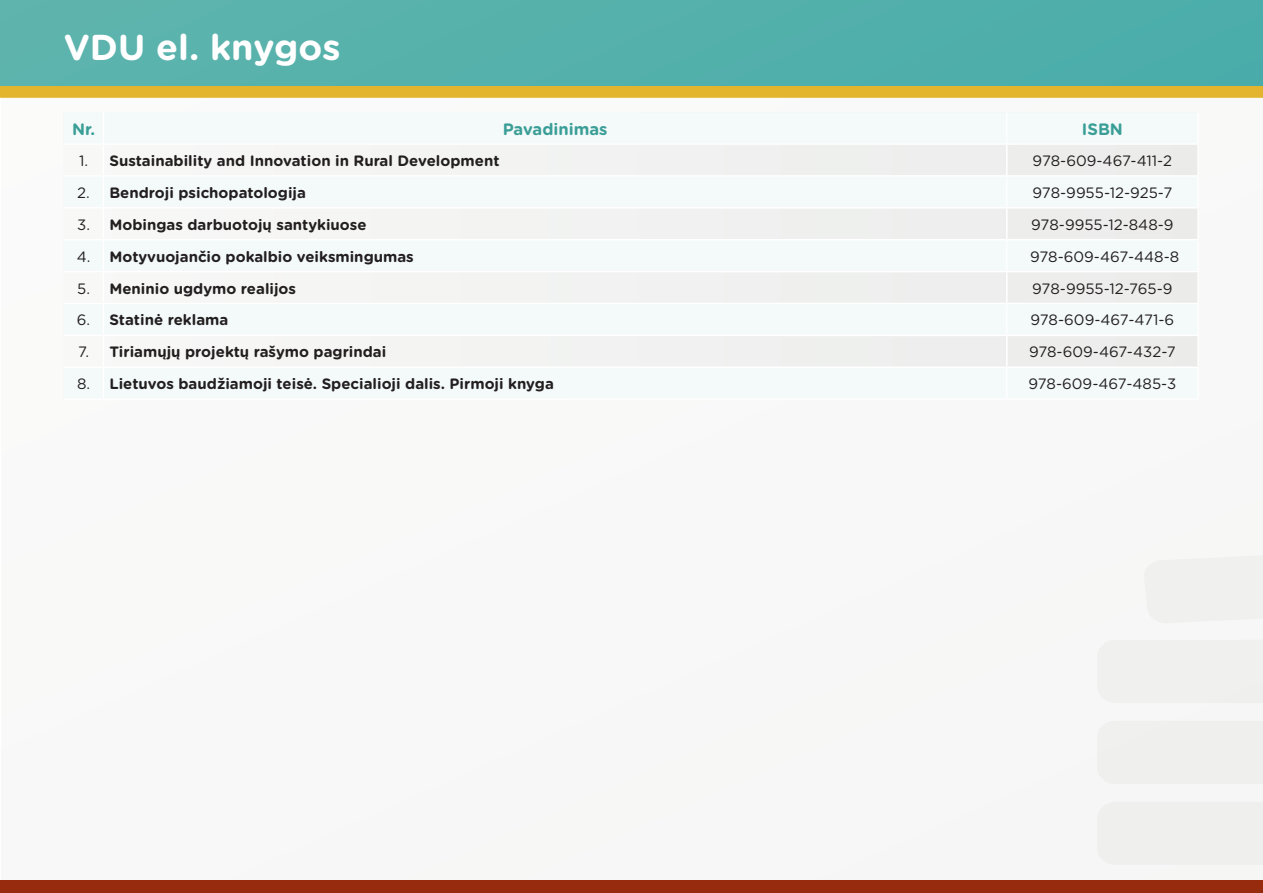
<style>
.page{position:relative;width:1263px;height:893px;background:#fff}
.page>*{position:absolute;margin:0;border:0;box-sizing:border-box;transform-origin:0 0}
.t1{font:700 36px "Gotham Rounded";color:#fff}
.t2{font:700 16.5px "Gotham Rounded";color:#3a9e97}
.t3{font:700 15px "Gotham Rounded";color:#231f20}
.t4{font:15px "Gotham Rounded";color:#231f20}
.s1{font-weight:400}
</style>
<div class="page">
<div style="left:1px;top:0;width:1262px;height:893px;background:#f7f8f7"></div>
<svg style="left:0;top:85px;width:1263px;height:13px;background:#d8b53a"></svg>
<div style="left:0;top:0;width:1263px;height:85px;background:#54b0ab"></div>
<svg style="left:1004px;top:145px;width:193px;height:221px"></svg>
<hr style="left:103px;top:112px;width:1px;height:31px;background:#fff">
<hr style="left:1006px;top:112px;width:1px;height:31px;background:#fff">
<hr style="left:64px;top:143px;width:39px;height:2px;background:#fff">
<hr style="left:103px;top:143px;width:904px;height:2px;background:#fff">
<hr style="left:103px;top:145px;width:1px;height:30px;background:#fff">
<hr style="left:1007px;top:143px;width:192px;height:2px;background:#fff">
<hr style="left:1006px;top:145px;width:1px;height:30px;background:#fff">
<hr style="left:64px;top:175px;width:39px;height:2px;background:#fff">
<hr style="left:103px;top:175px;width:904px;height:2px;background:#fff">
<hr style="left:103px;top:177px;width:1px;height:30px;background:#fff">
<hr style="left:1007px;top:175px;width:192px;height:2px;background:#fff">
<hr style="left:1006px;top:177px;width:1px;height:30px;background:#fff">
<hr style="left:64px;top:207px;width:39px;height:2px;background:#fff">
<hr style="left:103px;top:207px;width:904px;height:2px;background:#fff">
<hr style="left:103px;top:209px;width:1px;height:30px;background:#fff">
<hr style="left:1007px;top:207px;width:192px;height:2px;background:#fff">
<hr style="left:1006px;top:209px;width:1px;height:30px;background:#fff">
<hr style="left:64px;top:239px;width:39px;height:1px;background:#fff">
<hr style="left:103px;top:239px;width:904px;height:1px;background:#fff">
<hr style="left:103px;top:240px;width:1px;height:31px;background:#fff">
<hr style="left:1007px;top:239px;width:192px;height:1px;background:#fff">
<hr style="left:1006px;top:240px;width:1px;height:31px;background:#fff">
<hr style="left:64px;top:271px;width:39px;height:1px;background:#fff">
<hr style="left:103px;top:271px;width:904px;height:1px;background:#fff">
<hr style="left:103px;top:272px;width:1px;height:31px;background:#fff">
<hr style="left:1007px;top:271px;width:192px;height:1px;background:#fff">
<hr style="left:1006px;top:272px;width:1px;height:31px;background:#fff">
<hr style="left:64px;top:303px;width:39px;height:1px;background:#fff">
<hr style="left:103px;top:303px;width:904px;height:1px;background:#fff">
<hr style="left:103px;top:304px;width:1px;height:31px;background:#fff">
<hr style="left:1007px;top:303px;width:192px;height:1px;background:#fff">
<hr style="left:1006px;top:304px;width:1px;height:31px;background:#fff">
<hr style="left:64px;top:335px;width:39px;height:1px;background:#fff">
<hr style="left:103px;top:335px;width:904px;height:1px;background:#fff">
<hr style="left:103px;top:336px;width:1px;height:30px;background:#fff">
<hr style="left:1007px;top:335px;width:192px;height:1px;background:#fff">
<hr style="left:1006px;top:336px;width:1px;height:30px;background:#fff">
<hr style="left:64px;top:366px;width:39px;height:2px;background:#fff">
<hr style="left:103px;top:366px;width:904px;height:2px;background:#fff">
<hr style="left:103px;top:368px;width:1px;height:30px;background:#fff">
<hr style="left:1007px;top:366px;width:192px;height:2px;background:#fff">
<hr style="left:1006px;top:368px;width:1px;height:30px;background:#fff">
<hr style="left:64px;top:398px;width:39px;height:2px;background:#fff">
<hr style="left:103px;top:398px;width:904px;height:2px;background:#fff">
<hr style="left:1007px;top:398px;width:192px;height:2px;background:#fff">
<hr style="left:1197px;top:112px;width:2px;height:31px;background:#fff">
<hr style="left:1197px;top:145px;width:2px;height:30px;background:#fff">
<hr style="left:1197px;top:177px;width:2px;height:30px;background:#fff">
<hr style="left:1197px;top:209px;width:2px;height:30px;background:#fff">
<hr style="left:1197px;top:240px;width:2px;height:31px;background:#fff">
<hr style="left:1197px;top:272px;width:2px;height:31px;background:#fff">
<hr style="left:1197px;top:304px;width:2px;height:31px;background:#fff">
<hr style="left:1197px;top:336px;width:2px;height:30px;background:#fff">
<hr style="left:1197px;top:368px;width:2px;height:30px;background:#fff">
<div style="left:0;top:880px;width:1263px;height:13px;background:#962b0d"></div>
<h1 class="t1" style="left:64px;top:21px;width:278px">VDU el. knygos</h1>
<p class="t2" style="left:72px;top:117px;width:25px">Nr.</p>
<p class="t2" style="left:503px;top:117px;width:106px">Pavadinimas</p>
<p class="t2" style="left:1082px;top:117px;width:43px">ISBN</p>
<p class="t3" style="left:79px;top:150px;width:422px"><span class="s1">1.</span> Sustainability and Innovation in Rural Development</p>
<p class="t4" style="left:1032px;top:150px;width:141px">978-609-467-411-2</p>
<p class="t3" style="left:77px;top:182px;width:230px"><span class="s1">2.</span> Bendroji psichopatologija</p>
<p class="t4" style="left:1032px;top:182px;width:141px">978-9955-12-925-7</p>
<p class="t3" style="left:77px;top:213px;width:291px"><span class="s1">3.</span> Mobingas darbuotojų santykiuose</p>
<p class="t4" style="left:1031px;top:214px;width:144px">978-9955-12-848-9</p>
<p class="t3" style="left:77px;top:245px;width:339px"><span class="s1">4.</span> Motyvuojančio pokalbio veiksmingumas</p>
<p class="t4" style="left:1030px;top:246px;width:151px">978-609-467-448-8</p>
<p class="t3" style="left:77px;top:277px;width:220px"><span class="s1">5.</span> Meninio ugdymo realijos</p>
<p class="t4" style="left:1032px;top:278px;width:142px">978-9955-12-765-9</p>
<p class="t3" style="left:77px;top:309px;width:153px"><span class="s1">6.</span> Statinė reklama</p>
<p class="t4" style="left:1030px;top:310px;width:145px">978-609-467-471-6</p>
<p class="t3" style="left:78px;top:341px;width:310px"><span class="s1">7.</span> Tiriamųjų projektų rašymo pagrindai</p>
<p class="t4" style="left:1029px;top:342px;width:148px">978-609-467-432-7</p>
<p class="t3" style="left:77px;top:373px;width:478px"><span class="s1">8.</span> Lietuvos baudžiamoji teisė. Specialioji dalis. Pirmoji knyga</p>
<p class="t4" style="left:1028px;top:374px;width:149px">978-609-467-485-3</p>
</div>
